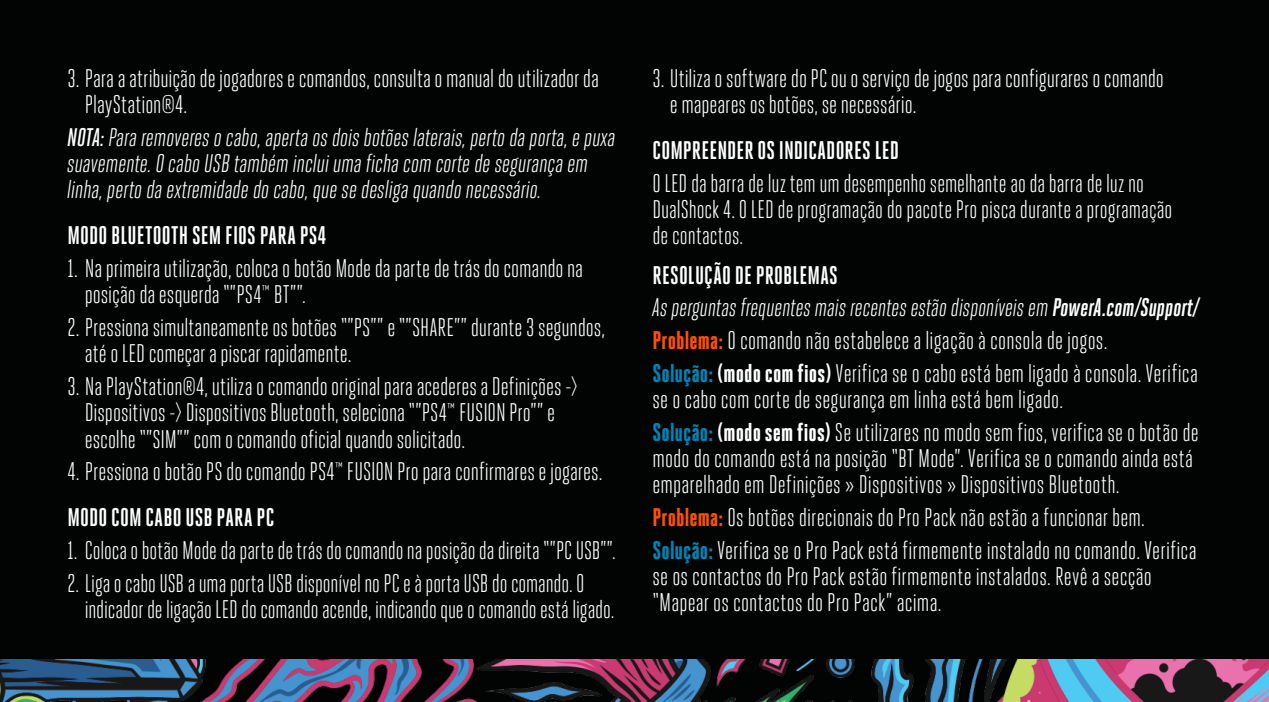
<style>
.page{position:relative;width:1269px;height:702px;background:#020303}
.page>*{position:absolute;margin:0;border:0;box-sizing:border-box;transform-origin:0 0}
.t1{font:25.5px/26.1px "Heroic Condensed";color:#fff}
.t2{font:italic 25.5px/26.1px "Heroic Condensed";color:#fff}
.t3{font:700 25.5px "Heroic Condensed";letter-spacing:.005em;color:#fff}
.s1{font-weight:500}
.s2{font-weight:700}
.s3{font-style:italic}
.s4{font-weight:700;font-style:italic}
.s5{font-weight:800;color:#ff5000}
.s6{font-weight:800;color:#0084b7}
.s7{font-weight:800}
</style>
<div class="page">
<img style="left:0;top:660px;width:1269px;height:42px">
<p class="t1" style="left:85px;top:65px;width:516px;text-indent:-17px">3. Para a atribuição de jogadores e comandos, consulta o manual do utilizador da<br>PlayStation®4.</p>
<p class="t2" style="left:68px;top:124px;width:550px"><span class="s1">NOTA:</span> Para removeres o cabo, aperta os dois botões laterais, perto da porta, e puxa suavemente. O cabo USB também inclui uma ficha com corte de segurança em linha, perto da extremidade do cabo, que se desliga quando necessário.</p>
<p class="t3" style="left:68px;top:221px;width:261px">MODO BLUETOOTH SEM FIOS PARA PS4</p>
<p class="t1" style="left:85px;top:255px;width:500px;text-indent:-17px">1. Na primeira utilização, coloca o botão Mode da parte de trás do comando na posição da esquerda “”PS4™ BT””.</p>
<p class="t1" style="left:85px;top:314px;width:522px;text-indent:-17px">2. Pressiona simultaneamente os botões “”PS”” e “”SHARE”” durante 3 segundos, até o LED começar a piscar rapidamente.</p>
<p class="t1" style="left:85px;top:373px;width:495px;text-indent:-17px">3. Na PlayStation®4, utiliza o comando original para acederes a Definições -&gt;<br>Dispositivos -&gt; Dispositivos Bluetooth, seleciona “”PS4™ FUSION Pro”” e escolhe “”SIM”” com o comando oficial quando solicitado.</p>
<p class="t1" style="left:67px;top:459px;width:536px">4. Pressiona o botão PS do comando PS4™ FUSION Pro para confirmares e jogares.</p>
<p class="t3" style="left:67px;top:504px;width:208px">MODO COM CABO USB PARA PC</p>
<p class="t1" style="left:68px;top:537px;width:550px">1. Coloca o botão Mode da parte de trás do comando na posição da direita “”PC USB””.</p>
<p class="t1" style="left:85px;top:570px;width:531px;text-indent:-17px">2. Liga o cabo USB a uma porta USB disponível no PC e à porta USB do comando. O indicador de ligação LED do comando acende, indicando que o comando está ligado.</p>
<p class="t1" style="left:670px;top:65px;width:496px;text-indent:-17px">3. Utiliza o software do PC ou o serviço de jogos para configurares o comando e mapeares os botões, se necessário.</p>
<p class="t3" style="left:652px;top:136px;width:248px">COMPREENDER OS INDICADORES LED</p>
<p class="t1" style="left:652px;top:170px;width:521px">O LED da barra de luz tem um desempenho semelhante ao da barra de luz no<br>DualShock 4. O LED de programação do pacote Pro pisca durante a programação de contactos.</p>
<p class="t1" style="left:652px;top:259px;width:549px;line-height:32.7px"><span class="s2">RESOLUÇÃO DE PROBLEMAS<br></span><span class="s3">As perguntas frequentes mais recentes estão disponíveis em</span> <span class="s4">PowerA.com/Support/ </span><span class="s5">Problema:</span> O comando não estabelece a ligação à consola de jogos.<br><span class="s6">Solução:</span> <span class="s7">(modo com fios)</span> Verifica se o cabo está bem ligado à consola. Verifica</p>
<p class="t1" style="left:652px;top:383px;width:548px;line-height:32.7px">se o cabo com corte de segurança em linha está bem ligado.<br><span class="s6">Solução:</span> <span class="s7">(modo sem fios)</span> Se utilizares no modo sem fios, verifica se o botão de</p>
<p class="t1" style="left:652px;top:445px;width:542px">modo do comando está na posição “BT Mode”. Verifica se o comando ainda está emparelhado em Definições » Dispositivos » Dispositivos Bluetooth.</p>
<p class="t1" style="left:652px;top:501px;width:546px;line-height:32.7px"><span class="s5">Problema:</span> Os botões direcionais do Pro Pack não estão a funcionar bem.<br><span class="s6">Solução:</span> Verifica se o Pro Pack está firmemente instalado no comando. Verifica</p>
<p class="t1" style="left:652px;top:563px;width:501px">se os contactos do Pro Pack estão firmemente instalados. Revê a secção “Mapear os contactos do Pro Pack” acima.</p>
</div>
